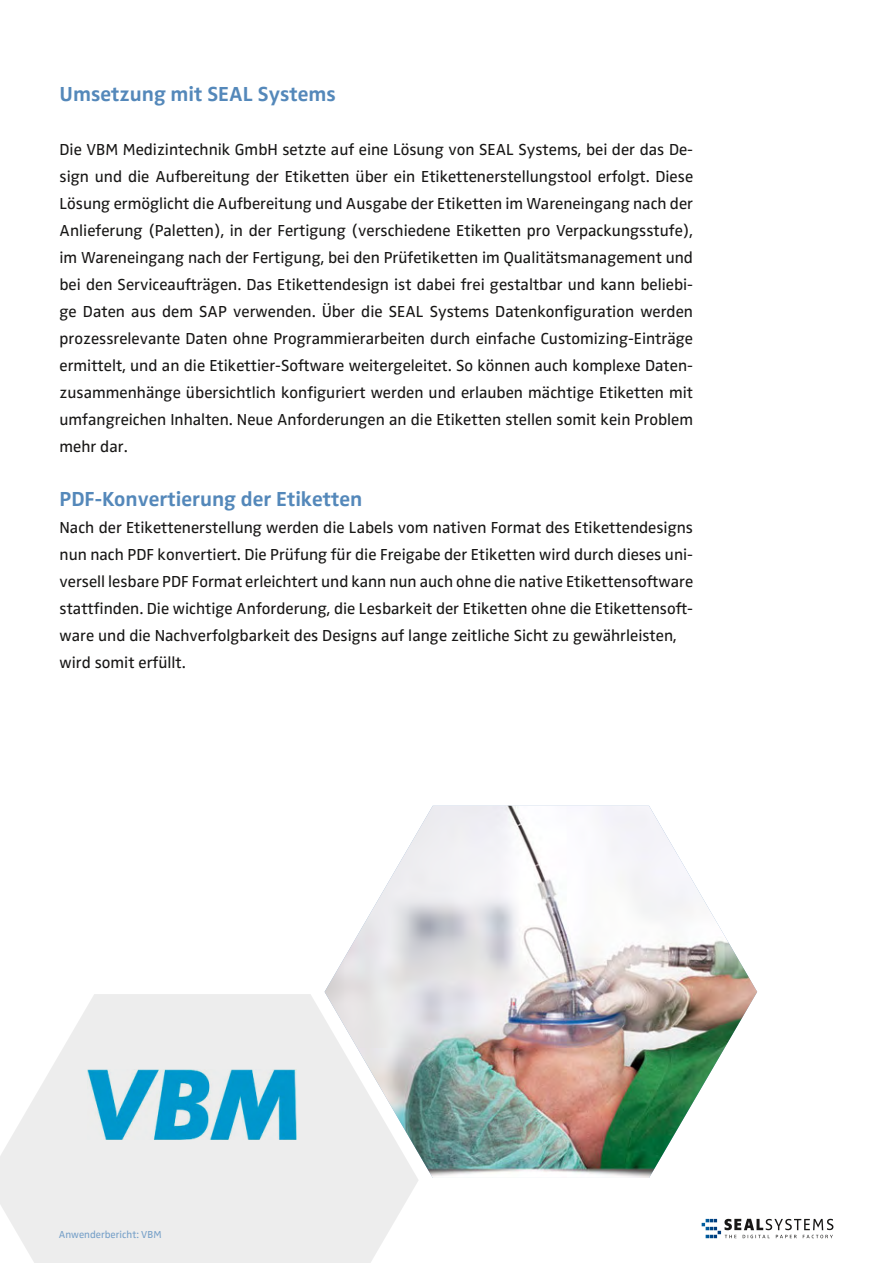
<style>
.page{position:relative;width:893px;height:1263px;background:#fff}
.page>*{position:absolute;margin:0;border:0;box-sizing:border-box;transform-origin:0 0}
.t1{font:700 21px "Zwo";color:#5488ba}
.t2{font:16.5px/27px "Zwo";color:#181716;text-align:justify}
.t3{font:10.5px "Zwo";color:#76a0c8}
</style>
<div class="page">
<svg style="left:0;top:994px;width:418px;height:269px;background:#efefef"></svg>
<svg style="left:702px;top:1219px;width:131px;height:19px"></svg>
<img style="left:325px;top:806px;width:432px;height:372px">
<img style="left:88px;top:1069px;width:209px;height:71px">
<p class="t1" style="left:60px;top:82px;width:278px">Umsetzung mit SEAL Systems</p>
<p class="t2" style="left:60px;top:136px;width:635px">Die VBM Medizintechnik GmbH setzte auf eine Lösung von SEAL Systems, bei der das De&shy;sign und die Aufbereitung der Etiketten über ein Etikettenerstellungstool erfolgt. Diese Lösung ermöglicht die Aufbereitung und Ausgabe der Etiketten im Wareneingang nach der Anlieferung (Paletten), in der Fertigung (verschiedene Etiketten pro Verpackungsstufe), im Wareneingang nach der Fertigung, bei den Prüfetiketten im Qualitätsmanagement und bei den Serviceaufträgen. Das Etikettendesign ist dabei frei gestaltbar und kann beliebi&shy;ge Daten aus dem SAP verwenden. Über die SEAL Systems Datenkonfiguration werden prozessrelevante Daten ohne Programmierarbeiten durch einfache Customizing-Einträge ermittelt, und an die Etikettier-Software weitergeleitet. So können auch komplexe Daten&shy;zusammenhänge übersichtlich konfiguriert werden und erlauben mächtige Etiketten mit umfangreichen Inhalten. Neue Anforderungen an die Etiketten stellen somit kein Problem mehr dar.</p>
<p class="t1" style="left:60px;top:487px;width:304px">PDF-Konvertierung der Etiketten</p>
<p class="t2" style="left:60px;top:514px;width:635px">Nach der Etikettenerstellung werden die Labels vom nativen Format des Etikettendesigns nun nach PDF konvertiert. Die Prüfung für die Freigabe der Etiketten wird durch dieses uni&shy;versell lesbare PDF Format erleichtert und kann nun auch ohne die native Etikettensoftware stattfinden. Die wichtige Anforderung, die Lesbarkeit der Etiketten ohne die Etikettensoft&shy;ware und die Nachverfolgbarkeit des Designs auf lange zeitliche Sicht zu gewährleisten,</p>
<p class="t2" style="left:60px;top:649px;width:128px">wird somit erfüllt.</p>
<p class="t3" style="left:59px;top:1229px;width:104px">Anwenderbericht: VBM</p>
</div>
